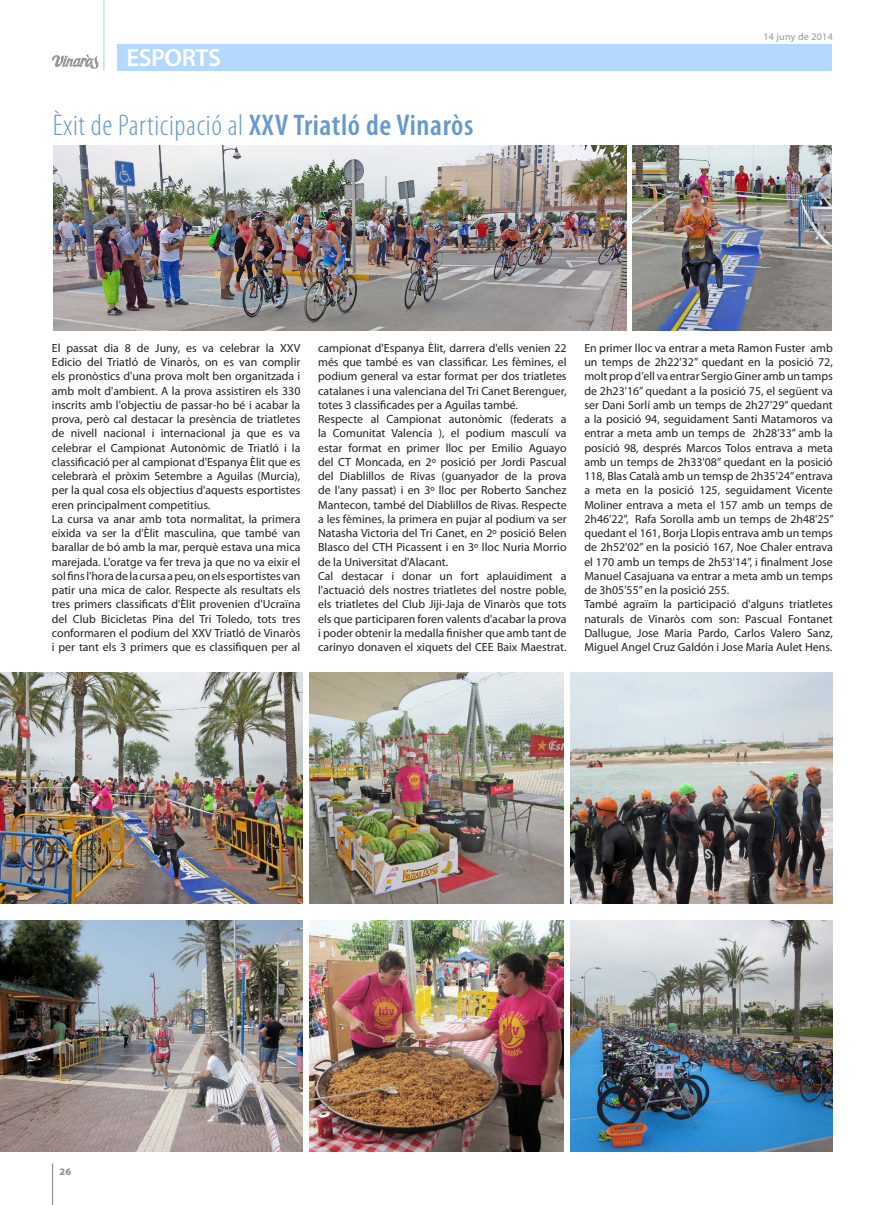
<style>
.page{position:relative;width:886px;height:1205px;background:#fff}
.page>*{position:absolute;margin:0;border:0;box-sizing:border-box;transform-origin:0 0}
.t1{font:300 condensed 30px "Myriad Pro";letter-spacing:.02em;color:#69c}
.t2{font:600 25px "Myriad Pro";letter-spacing:-.02em;color:#fff}
.t3{font:11.88px/14.2px "Myriad Pro";color:#231f20}
.t4{font:10px "Myriad Pro";letter-spacing:.025em;color:#939598}
.t5{font:900 10px "Myriad Pro";color:#939598}
.s1{font-weight:600}
</style>
<div class="page">
<hr style="left:52px;top:1163px;width:1px;height:42px;background:#939598">
<svg style="left:52px;top:54px;width:47px;height:15px"></svg>
<hr style="left:103px;top:0;width:2px;height:71px;background:#b3d9ff">
<div style="left:117px;top:44px;width:714px;height:27px;background:#b3d9ff"></div>
<img style="left:53px;top:145px;width:573px;height:186px">
<img style="left:633px;top:145px;width:198px;height:186px">
<img style="left:0;top:672px;width:302px;height:231px">
<img style="left:309px;top:672px;width:255px;height:231px">
<img style="left:571px;top:672px;width:261px;height:231px">
<img style="left:0;top:920px;width:302px;height:231px">
<img style="left:309px;top:920px;width:255px;height:231px">
<img style="left:571px;top:920px;width:261px;height:231px">
<h2 class="t2" style="left:126px;top:42px;width:96px">ESPORTS</h2>
<h1 class="t1" style="left:53px;top:108px;width:422px">Èxit de Participació al <span class="s1">XXV Triatló de Vinaròs</span></h1>
<p class="t4" style="left:763px;top:31px;width:71px">14 juny de 2014</p>
<p class="t3" style="left:52px;top:340px;width:250px">El passat dia 8 de Juny, es va celebrar la XXV Edicio del Triatló de Vinaròs, on es van complir els pronòstics d'una prova molt ben organitzada i amb molt d'ambient. A la prova assistiren els 330 inscrits amb l'objectiu de passar-ho bé i acabar la prova, però cal destacar la presència de triatletes de nivell nacional i internacional ja que es va celebrar el Campionat Autonòmic de Triatló i la classificació per al campionat d'Espanya Èlit que es celebrarà el pròxim Setembre a Aguilas (Murcia), per la qual cosa els objectius d'aquests esportistes eren principalment competitius.<br>La cursa va anar amb tota normalitat, la primera eixida va ser la d'Èlit masculina, que també van barallar de bó amb la mar, perquè estava una mica marejada. L'oratge va fer treva ja que no va eixir el sol fins l'hora de la cursa a peu, on els esportistes van patir una mica de calor. Respecte als resultats els tres primers classificats d'Èlit provenien d'Ucraïna del Club Bicicletas Pina del Tri Toledo, tots tres conformaren el podium del XXV Triatló de Vinaròs i per tant els 3 primers que es classifiquen per al</p>
<p class="t3" style="left:318px;top:340px;width:250px">campionat d'Espanya Èlit, darrera d'ells venien 22 més que també es van classificar. Les fèmines, el podium general va estar format per dos triatletes catalanes i una valenciana del Tri Canet Berenguer, totes 3 classificades per a Aguilas també.<br>Respecte al Campionat autonòmic (federats a la Comunitat Valencia ), el podium masculí va estar format en primer lloc per Emilio Aguayo del CT Moncada, en 2º posició per Jordi Pascual del Diablillos de Rivas (guanyador de la prova de l'any passat) i en 3º lloc per Roberto Sanchez Mantecon, també del Diablillos de Rivas. Respecte a les fèmines, la primera en pujar al podium va ser Natasha Victoria del Tri Canet, en 2º posició Belen Blasco del CTH Picassent i en 3º lloc Nuria Morrio de la Universitat d'Alacant.<br>Cal destacar i donar un fort aplauidiment a l'actuació dels nostres triatletes del nostre poble, els triatletes del Club Jiji-Jaja de Vinaròs que tots els que participaren foren valents d'acabar la prova i poder obtenir la medalla finisher que amb tant de carinyo donaven el xiquets del CEE Baix Maestrat.</p>
<p class="t3" style="left:584px;top:340px;width:251px">En primer lloc va entrar a meta Ramon Fuster amb un temps de 2h22'32” quedant en la posició 72, molt prop d'ell va entrar Sergio Giner amb un tamps de 2h23'16” quedant a la posició 75, el següent va ser Dani Sorlí amb un temps de 2h27'29” quedant a la posició 94, seguidament Santi Matamoros va entrar a meta amb un temps de 2h28'33” amb la posició 98, després Marcos Tolos entrava a meta amb un temps de 2h33'08” quedant en la posició 118, Blas Català amb un temsp de 2h35'24” entrava a meta en la posició 125, seguidament Vicente Moliner entrava a meta el 157 amb un temps de 2h46'22”, Rafa Sorolla amb un temps de 2h48'25” quedant el 161, Borja Llopis entrava amb un temps de 2h52'02” en la posició 167, Noe Chaler entrava el 170 amb un temps de 2h53'14”, i finalment Jose Manuel Casajuana va entrar a meta amb un temps de 3h05'55” en la posició 255.<br>També agraïm la participació d'alguns triatletes naturals de Vinaròs com son: Pascual Fontanet Dallugue, Jose Maria Pardo, Carlos Valero Sanz, Miguel Angel Cruz Galdón i Jose Maria Aulet Hens.</p>
<p class="t5" style="left:59px;top:1165px;width:13px">26</p>
</div>
